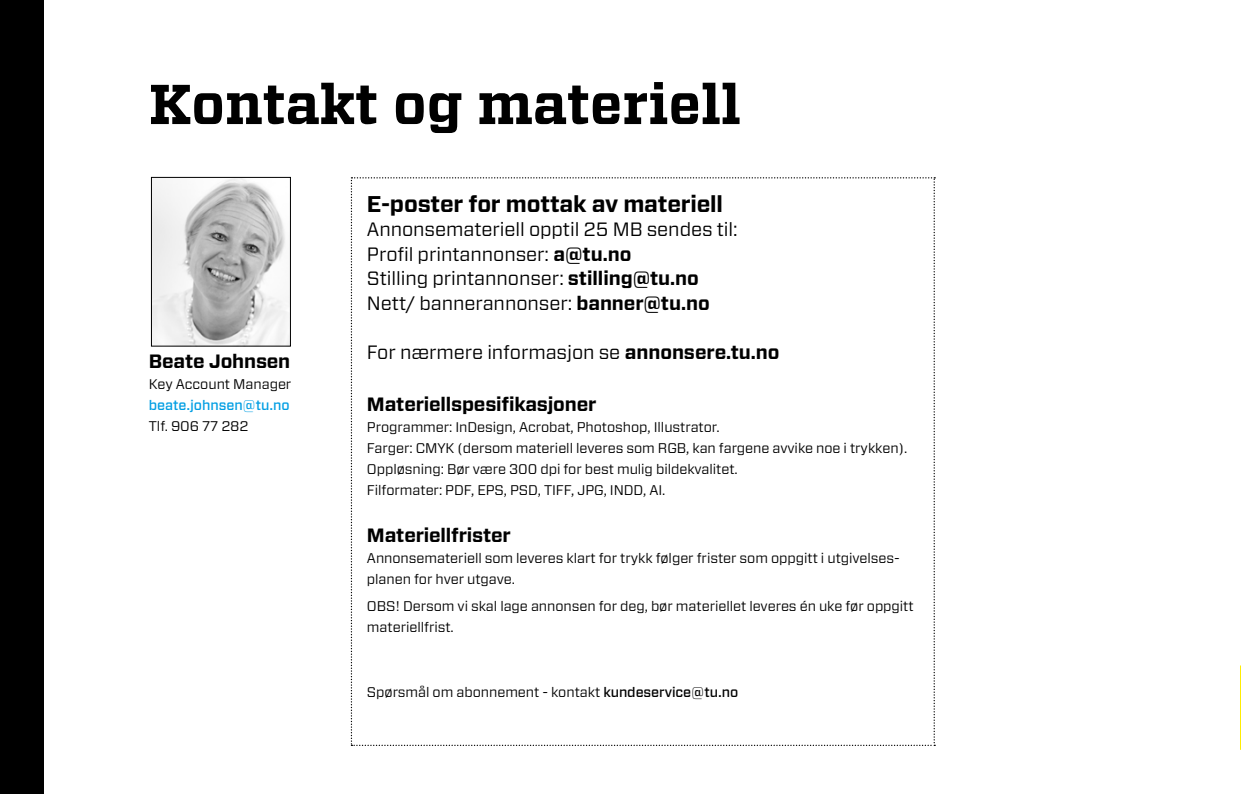
<style>
.page{position:relative;width:1241px;height:794px;background:#fff}
.page>*{position:absolute;margin:0;border:0;box-sizing:border-box;transform-origin:0 0}
.t1{font:700 56px "Vitesse";color:#000}
.t2{font:700 22.75px "Forza";letter-spacing:-.01em;color:#000}
.t3{font:19.25px/24.5px "Forza";letter-spacing:-.005em;color:#000}
.t4{font:700 19.25px "Forza";letter-spacing:-.01em;color:#000}
.t5{font:14px/21px "Forza";letter-spacing:-.005em;color:#000}
.t6{font:500 14px "Forza";letter-spacing:-.005em;color:#009ee3}
.s1{font-weight:700}
.s2{font-weight:500}
</style>
<div class="page">
<div style="left:0;top:0;width:44px;height:794px;background:#000"></div>
<img style="left:153px;top:179px;width:135px;height:165px">
<div style="left:151px;top:177px;width:139px;height:169px;border:1px solid #000"></div>
<svg style="left:351px;top:177px;width:584px;height:569px"></svg>
<h1 class="t1" style="left:149px;top:67px;width:593px">Kontakt og materiell</h1>
<h3 class="t4" style="left:149px;top:348px;width:143px">Beate Johnsen</h3>
<p class="t5" style="left:149px;top:373px;width:144px">Key Account Manager</p>
<p class="t6" style="left:149px;top:396px;width:142px">beate.johnsen@tu.no</p>
<p class="t5" style="left:149px;top:415px;width:101px">Tlf. 906 77 282</p>
<h2 class="t2" style="left:367px;top:188px;width:357px">E-poster for mottak av materiell</h2>
<h3 class="t3" style="left:367px;top:217px;width:372px">Annonsemateriell opptil 25 MB sendes til:<br>Profil printannonser: <span class="s1">a@tu.no<br></span>Stilling printannonser: <span class="s1">stilling@tu.no </span>Nett/ bannerannonser: <span class="s1">banner@tu.no</span></h3>
<h3 class="t3" style="left:367px;top:339px;width:414px">For nærmere informasjon se <span class="s1">annonsere.tu.no</span></h3>
<h3 class="t4" style="left:367px;top:391px;width:231px">Materiellspesifikasjoner</h3>
<p class="t5" style="left:367px;top:416px;width:541px">Programmer: InDesign, Acrobat, Photoshop, Illustrator.<br>Farger: CMYK (dersom materiell leveres som RGB, kan fargene avvike noe i trykken).<br>Oppløsning: Bør være 300 dpi for best mulig bildekvalitet.<br>Filformater: PDF, EPS, PSD, TIFF, JPG, INDD, AI.</p>
<h3 class="t4" style="left:367px;top:523px;width:145px">Materiellfrister</h3>
<p class="t5" style="left:367px;top:548px;width:532px">Annonsemateriell som leveres klart for trykk følger frister som oppgitt i utgivelses&shy;planen for hver utgave.</p>
<p class="t5" style="left:367px;top:595px;width:548px">OBS! Dersom vi skal lage annonsen for deg, bør materiellet leveres én uke før oppgitt materiellfrist.</p>
<p class="t5" style="left:367px;top:681px;width:373px">Spørsmål om abonnement - kontakt <span class="s2">kundeservice@tu.no</span></p>
</div>
